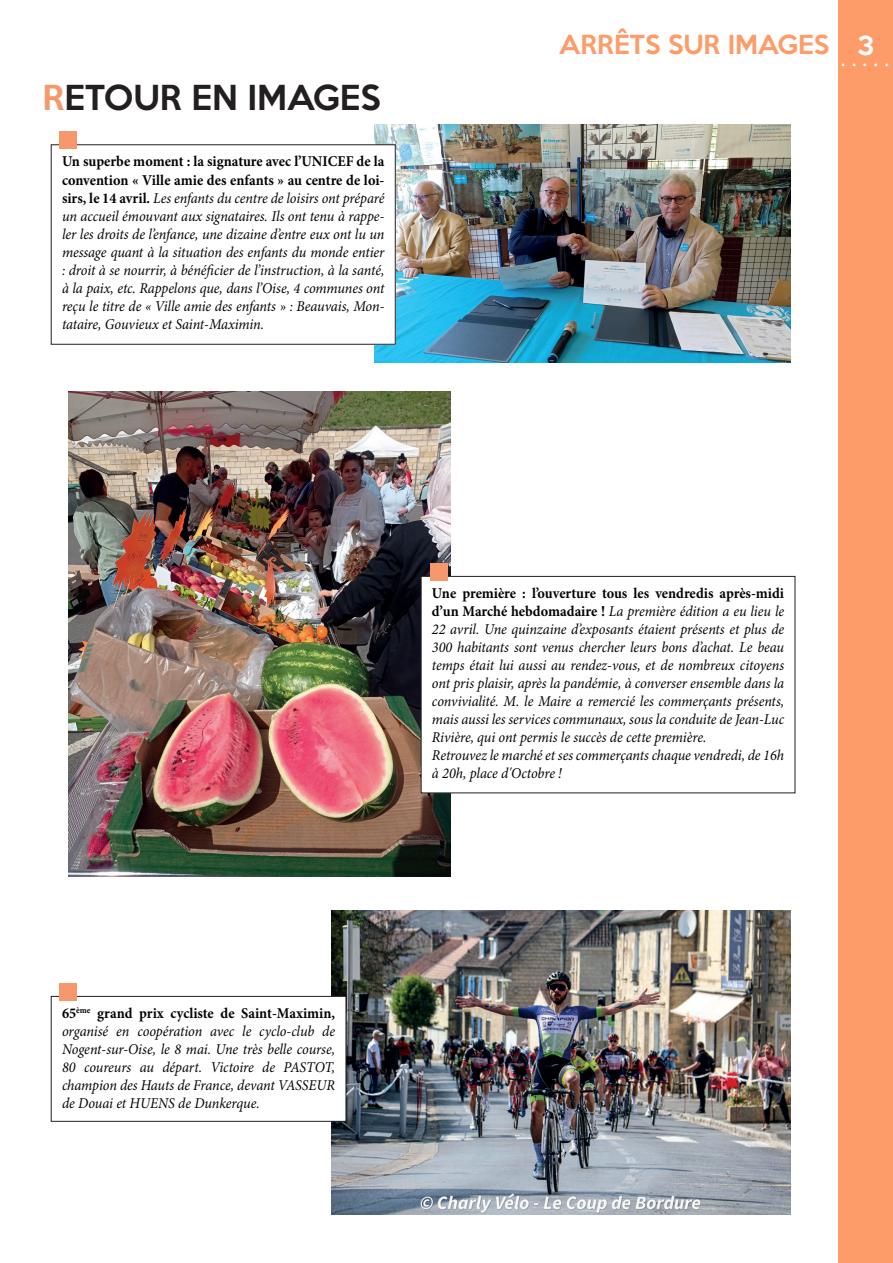
<style>
.page{position:relative;width:893px;height:1263px;background:#fff}
.page>*{position:absolute;margin:0;border:0;box-sizing:border-box;transform-origin:0 0}
.t1{font:500 31.5px "Keep Calm";color:#231f20}
.t2{font:500 24px "Keep Calm";color:#fd9c69}
.t3{font:24px "Minion Pro";color:#fff}
.t4{font:500 24px "Keep Calm";color:#fff}
.arret_sur_image{font:italic 15px/18px "Minion Pro";letter-spacing:-.005em;color:#040503;text-align:justify;scale:.95 1}
.s1{color:#f7986c}
.s2{font-weight:700;font-style:normal}
</style>
<div class="page">
<div style="left:838px;top:0;width:55px;height:1263px;background:#fd9c69"></div>
<img style="left:374px;top:125px;width:417px;height:237px">
<img style="left:332px;top:910px;width:459px;height:304px">
<img style="left:68px;top:391px;width:383px;height:485px">
<div style="left:51px;top:145px;width:344px;height:199px;background:#fff"></div>
<div style="left:60px;top:132px;width:17px;height:17px;background:#f7986c"></div>
<div style="left:51px;top:996px;width:295px;height:125px;background:#fff"></div>
<div style="left:51px;top:996px;width:295px;height:125px;border:1px solid #231f20"></div>
<div style="left:60px;top:983px;width:17px;height:17px;background:#f7986c"></div>
<div style="left:421px;top:576px;width:374px;height:217px;background:#fff"></div>
<div style="left:421px;top:576px;width:374px;height:217px;border:1px solid #231f20"></div>
<div style="left:431px;top:563px;width:17px;height:17px;background:#f7986c"></div>
<p class="t1" style="left:43px;top:70px;width:340px"><span class="s1">R</span>ETOUR EN IMAGES</p>
<p class="arret_sur_image" style="left:62px;top:153px;width:341px"><span class="s2">Un superbe moment : la signature avec l’UNICEF de la convention « Ville amie des enfants » au centre de loi&shy;sirs, le 14 avril.</span> Les enfants du centre de loisirs ont préparé un accueil émouvant aux signataires. Ils ont tenu à rappe&shy;ler les droits de l’enfance, une dizaine d’entre eux ont lu un message quant à la situation des enfants du monde entier : droit à se nourrir, à bénéficier de l’instruction, à la santé, à la paix, etc. Rappelons que, dans l’Oise, 4 communes ont reçu le titre de « Ville amie des enfants » : Beauvais, Mon&shy;tataire, Gouvieux et Saint-Maximin.</p>
<h2 class="t2" style="left:559px;top:24px;width:271px">ARRÊTS SUR IMAGES</h2>
<h2 class="t3" style="left:819px;top:43px;width:72px">. . . . . . .</h2>
<h2 class="t4" style="left:857px;top:24px;width:19px">3</h2>
<p class="arret_sur_image" style="left:62px;top:1005px;width:289px"><span class="s2">65</span><sup>ème</sup> <span class="s2">grand prix cycliste de Saint-Maximin, </span>organisé en coopération avec le cyclo-club de Nogent-sur-Oise, le 8 mai. Une très belle course, 80 coureurs au départ. Victoire de PASTOT, champion des Hauts de France, devant VASSEUR de Douai et HUENS de Dunkerque.</p>
<p class="arret_sur_image" style="left:432px;top:585px;width:372px"><span class="s2">Une première : l’ouverture tous les vendredis après-midi d’un Marché hebdomadaire !</span> La première édition a eu lieu le 22 avril. Une quinzaine d’exposants étaient présents et plus de 300 habitants sont venus chercher leurs bons d’achat. Le beau temps était lui aussi au rendez-vous, et de nombreux citoyens ont pris plaisir, après la pandémie, à converser ensemble dans la convivialité. M. le Maire a remercié les commerçants présents, mais aussi les services communaux, sous la conduite de Jean-Luc Rivière, qui ont permis le succès de cette première.</p>
<p class="arret_sur_image" style="left:432px;top:747px;width:372px">Retrouvez le marché et ses commerçants chaque vendredi, de 16h à 20h, place d'Octobre !</p>
</div>
